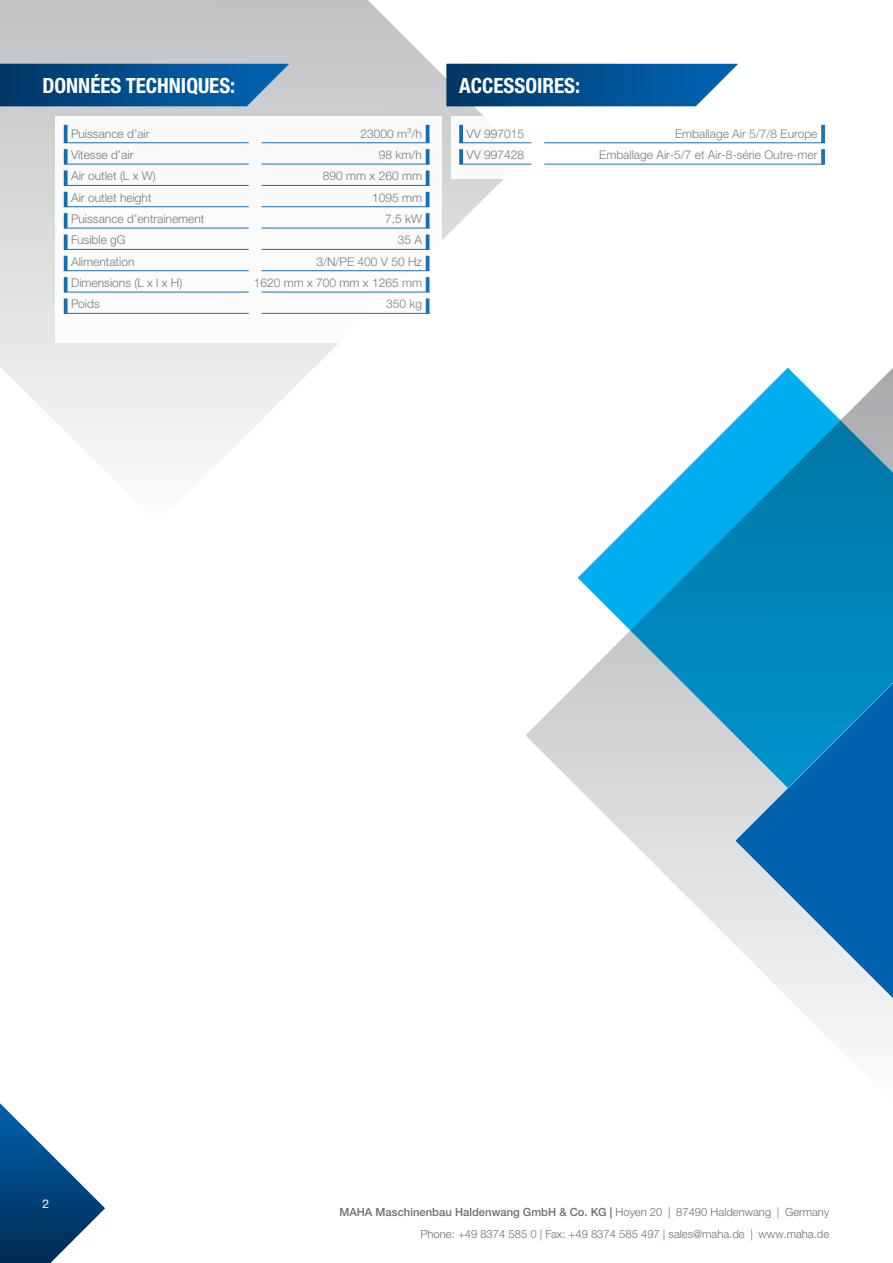
<style>
.page{position:relative;width:893px;height:1263px;background:#fff}
.page>*{position:absolute;margin:0;border:0;box-sizing:border-box;transform-origin:0 0}
.t1{font:700 condensed 21px "Helvetica Neue LTW1 G";color:#fff}
.t2{font:300 12px "Helvetica Neue LTW1 G";color:#6d6e71}
.t3{font:12px "Helvetica Neue LTW1 G";color:#fff}
.t4{font:300 11.25px/22px "Helvetica Neue LTW1 G";color:#6d6e71;text-align:right}
.s1{font-weight:500}
</style>
<div class="page">
<svg style="left:0;top:0;width:525px;height:460px"></svg>
<svg style="left:0;top:1103px;width:105px;height:160px"></svg>
<svg style="left:526px;top:368px;width:367px;height:669px"></svg>
<svg style="left:735px;top:683px;width:158px;height:315px;background:#4793c5"></svg>
<svg style="left:0;top:64px;width:289px;height:42px;background:#0e5691"></svg>
<svg style="left:446px;top:64px;width:292px;height:42px;background:#125994"></svg>
<div style="left:55px;top:116px;width:387px;height:227px;background:#fff"></div>
<svg style="left:64px;top:125px;width:4px;height:17px"></svg>
<hr style="left:426px;top:125px;width:3px;height:18px;background:#0061af">
<svg style="left:64px;top:149px;width:4px;height:15px"></svg>
<hr style="left:426px;top:149px;width:3px;height:15px;background:#0061af">
<svg style="left:64px;top:170px;width:4px;height:15px"></svg>
<hr style="left:426px;top:170px;width:3px;height:16px;background:#0061af">
<svg style="left:64px;top:192px;width:4px;height:14px"></svg>
<hr style="left:426px;top:192px;width:3px;height:15px;background:#0061af">
<svg style="left:64px;top:213px;width:4px;height:15px"></svg>
<hr style="left:426px;top:213px;width:3px;height:15px;background:#0061af">
<svg style="left:64px;top:234px;width:4px;height:15px"></svg>
<hr style="left:426px;top:234px;width:3px;height:16px;background:#0061af">
<svg style="left:64px;top:256px;width:4px;height:14px"></svg>
<hr style="left:426px;top:256px;width:3px;height:15px;background:#0061af">
<svg style="left:64px;top:277px;width:4px;height:15px"></svg>
<hr style="left:426px;top:277px;width:3px;height:15px;background:#0061af">
<svg style="left:64px;top:298px;width:4px;height:15px"></svg>
<hr style="left:426px;top:298px;width:3px;height:16px;background:#0061af">
<hr style="left:64px;top:142px;width:185px;height:1px;background:#0061af">
<hr style="left:261px;top:142px;width:168px;height:1px;background:#0061af">
<hr style="left:64px;top:164px;width:185px;height:1px;background:#0061af">
<hr style="left:261px;top:164px;width:168px;height:1px;background:#0061af">
<hr style="left:64px;top:185px;width:185px;height:1px;background:#0061af">
<hr style="left:261px;top:185px;width:168px;height:1px;background:#0061af">
<hr style="left:64px;top:206px;width:185px;height:1px;background:#0061af">
<hr style="left:261px;top:206px;width:168px;height:1px;background:#0061af">
<hr style="left:64px;top:228px;width:185px;height:1px;background:#0061af">
<hr style="left:261px;top:228px;width:168px;height:1px;background:#0061af">
<hr style="left:64px;top:249px;width:185px;height:1px;background:#0061af">
<hr style="left:261px;top:249px;width:168px;height:1px;background:#0061af">
<hr style="left:64px;top:270px;width:185px;height:1px;background:#0061af">
<hr style="left:261px;top:270px;width:168px;height:1px;background:#0061af">
<hr style="left:64px;top:292px;width:185px;height:1px;background:#0061af">
<hr style="left:261px;top:292px;width:168px;height:1px;background:#0061af">
<hr style="left:64px;top:313px;width:185px;height:1px;background:#0061af">
<hr style="left:261px;top:313px;width:168px;height:1px;background:#0061af">
<div style="left:451px;top:116px;width:387px;height:63px;background:#fff"></div>
<svg style="left:459px;top:125px;width:4px;height:17px"></svg>
<svg style="left:821px;top:125px;width:4px;height:17px"></svg>
<svg style="left:459px;top:149px;width:4px;height:15px"></svg>
<svg style="left:821px;top:149px;width:4px;height:15px"></svg>
<hr style="left:459px;top:142px;width:72px;height:1px;background:#0061af">
<hr style="left:544px;top:142px;width:281px;height:1px;background:#0061af">
<hr style="left:459px;top:164px;width:72px;height:1px;background:#0061af">
<hr style="left:544px;top:164px;width:281px;height:1px;background:#0061af">
<h1 class="t1" style="left:43px;top:73px;width:194px">DONNÉES TECHNIQUES:</h1>
<h1 class="t1" style="left:459px;top:73px;width:122px">ACCESSOIRES:</h1>
<p class="t2" style="left:71px;top:126px;width:80px">Puissance d’air</p>
<p class="t2" style="left:360px;top:126px;width:63px">23000 m³/h</p>
<p class="t2" style="left:71px;top:147px;width:64px">Vitesse d’air</p>
<p class="t2" style="left:379px;top:147px;width:45px">98 km/h</p>
<p class="t2" style="left:71px;top:169px;width:86px">Air outlet (L x W)</p>
<p class="t2" style="left:323px;top:169px;width:101px">890 mm x 260 mm</p>
<p class="t2" style="left:71px;top:190px;width:82px">Air outlet height</p>
<p class="t2" style="left:372px;top:190px;width:52px">1095 mm</p>
<p class="t2" style="left:71px;top:211px;width:135px">Puissance d’entrainement</p>
<p class="t2" style="left:385px;top:211px;width:38px">7,5 kW</p>
<p class="t2" style="left:71px;top:233px;width:56px">Fusible gG</p>
<p class="t2" style="left:398px;top:233px;width:26px">35 A</p>
<p class="t2" style="left:71px;top:254px;width:65px">Alimentation</p>
<p class="t2" style="left:316px;top:254px;width:107px">3/N/PE 400 V 50 Hz</p>
<p class="t2" style="left:71px;top:275px;width:113px">Dimensions (L x l x H)</p>
<p class="t2" style="left:254px;top:275px;width:170px">1620 mm x 700 mm x 1265 mm</p>
<p class="t2" style="left:71px;top:297px;width:30px">Poids</p>
<p class="t2" style="left:386px;top:297px;width:38px">350 kg</p>
<p class="t2" style="left:467px;top:126px;width:59px">VV 997015</p>
<p class="t2" style="left:675px;top:126px;width:144px">Emballage Air 5/7/8 Europe</p>
<p class="t2" style="left:467px;top:147px;width:59px">VV 997428</p>
<p class="t2" style="left:599px;top:147px;width:220px">Emballage Air-5/7 et Air-8-série Outre-mer</p>
<p class="t3" style="left:43px;top:1196px;width:8px">2</p>
<p class="t4" style="left:339px;top:1201px;width:491px"><span class="s1">MAHA Maschinenbau Haldenwang GmbH &amp; Co. KG |</span> Hoyen 20 | 87490 Haldenwang | Germany<br>Phone: +49 8374 585 0 | Fax: +49 8374 585 497 | sales@maha.de | www.maha.de</p>
</div>
